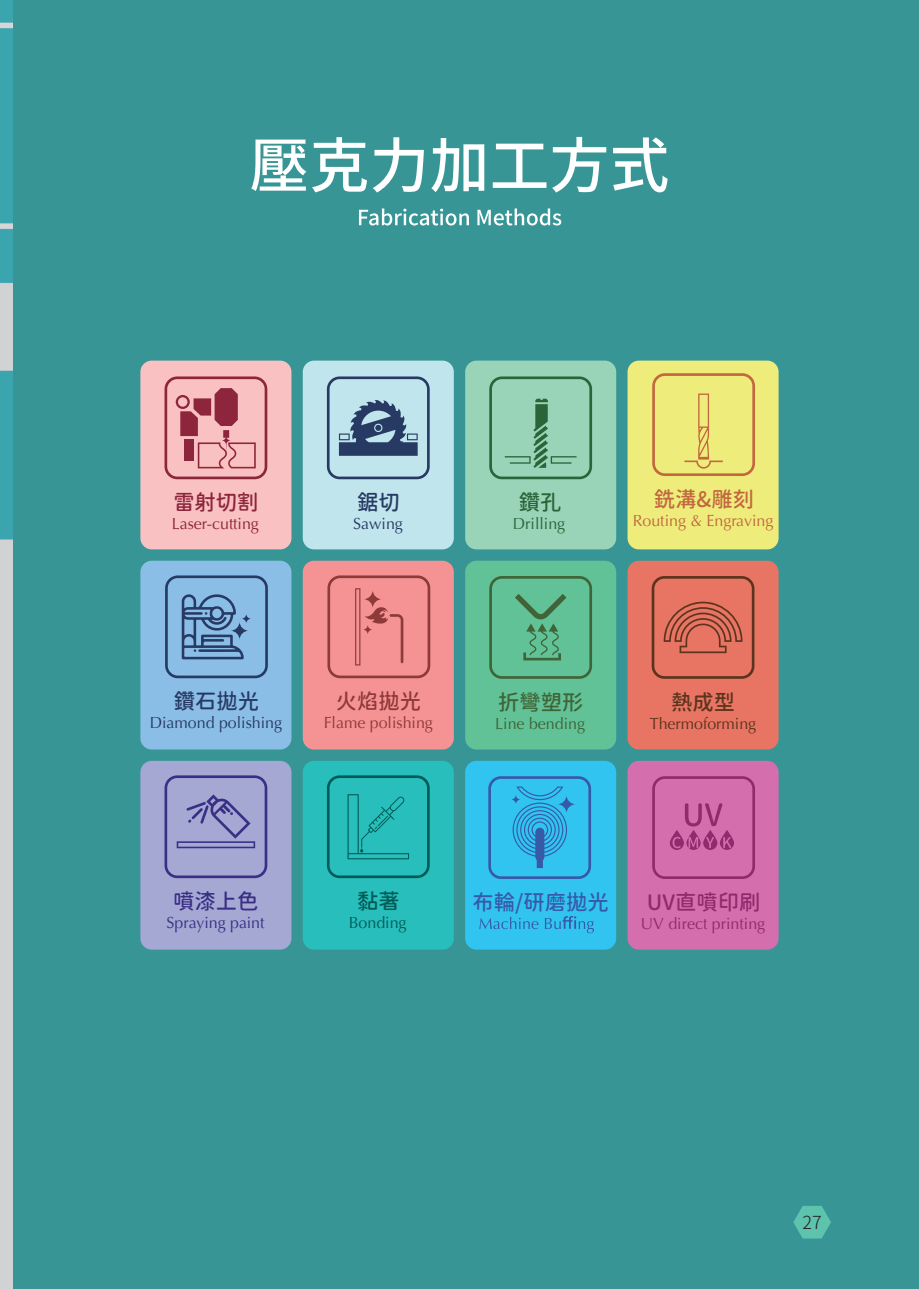
<style>
.page{position:relative;width:919px;height:1289px;background:#fff}
.page>*{position:absolute;margin:0;border:0;box-sizing:border-box;transform-origin:0 0}
.t1{font:21.3px "Gen Sen Rounded TW M";color:#365aa8}
.t2{font:21.3px "Gen Sen Rounded TW M";color:#273a64}
.t3{font:21.3px "Gen Sen Rounded TW M";color:#902b6c}
.t4{font:21.3px "Gen Sen Rounded TW M";color:#c26740}
.t5{font:21.3px "Gen Sen Rounded TW M";color:#8d253c}
.t6{font:21.3px "Gen Sen Rounded TW M";color:#8e393a}
.t7{font:21.3px "Gen Sen Rounded TW M";color:#3f6437}
.t8{font:21.3px "Gen Sen Rounded TW M";color:#393086}
.t9{font:21.3px "Gen Sen Rounded TW M";color:#5c341d}
.t10{font:21.3px "Gen Sen Rounded TW M";color:#2a6539}
.t11{font:21.3px "Gen Sen Rounded TW M";color:#015c59}
.t12{font:18px "Gen Yo Gothic TW L";color:#231f20}
.t13{font:16.05px "Optima";color:#273a64}
.t14{font:16.05px "Optima";color:#c26740}
.t15{font:16.05px "Optima";color:#902b6c}
.t16{font:16.05px "Optima";color:#8e393a}
.t17{font:16.05px "Optima";color:#8d253c}
.t18{font:16.05px "Optima";color:#5c341d}
.t19{font:16.05px "Optima";color:#393086}
.t20{font:16.05px "Optima";color:#3f6437}
.t21{font:16.05px "Optima";color:#2a6539}
.t22{font:16.05px "Optima";color:#015c59}
</style>
<div class="page">
<div style="left:0;top:0;width:918px;height:1288px;background:#379695"></div>
<img style="left:0;top:0;width:13px;height:1288px">
<div style="left:303px;top:360px;width:151px;height:189px;background:#c0e5ec;border-radius:11px"></div>
<svg style="left:327px;top:376px;width:102px;height:103px"></svg>
<div style="left:140px;top:360px;width:151px;height:189px;background:#f9c1c1;border-radius:11px"></div>
<svg style="left:164px;top:376px;width:103px;height:103px"></svg>
<div style="left:465px;top:360px;width:151px;height:189px;background:#99d3b8;border-radius:11px"></div>
<svg style="left:489px;top:376px;width:103px;height:103px"></svg>
<div style="left:627px;top:360px;width:151px;height:189px;background:#eeed7b;border-radius:11px"></div>
<svg style="left:652px;top:373px;width:103px;height:103px"></svg>
<div style="left:140px;top:560px;width:151px;height:189px;background:#8abee7;border-radius:11px"></div>
<div style="left:465px;top:560px;width:151px;height:189px;background:#62c297;border-radius:11px"></div>
<svg style="left:165px;top:575px;width:103px;height:103px"></svg>
<div style="left:303px;top:560px;width:151px;height:189px;background:#f59294;border-radius:11px"></div>
<svg style="left:327px;top:575px;width:103px;height:103px"></svg>
<svg style="left:489px;top:576px;width:103px;height:102px"></svg>
<div style="left:627px;top:560px;width:151px;height:189px;background:#e87464;border-radius:11px"></div>
<svg style="left:651px;top:576px;width:103px;height:102px"></svg>
<div style="left:303px;top:760px;width:151px;height:189px;background:#28bebb;border-radius:11px"></div>
<div style="left:465px;top:760px;width:151px;height:189px;background:#32c4f0;border-radius:11px"></div>
<svg style="left:488px;top:776px;width:103px;height:103px"></svg>
<svg style="left:479px;top:916px;width:59px;height:13px"></svg>
<svg style="left:544px;top:916px;width:50px;height:17px"></svg>
<svg style="left:327px;top:775px;width:102px;height:103px"></svg>
<div style="left:140px;top:760px;width:151px;height:189px;background:#a4a8d3;border-radius:11px"></div>
<svg style="left:164px;top:775px;width:103px;height:103px"></svg>
<div style="left:627px;top:760px;width:151px;height:189px;background:#d46eac;border-radius:11px"></div>
<svg style="left:652px;top:776px;width:103px;height:103px"></svg>
<svg style="left:359px;top:208px;width:202px;height:17px"></svg>
<svg style="left:251px;top:137px;width:416px;height:55px"></svg>
<svg style="left:793px;top:1206px;width:38px;height:32px"></svg>
<h1 class="t5" style="left:173px;top:490px;width:87px">雷射切割</h1>
<p class="t17" style="left:172px;top:514px;width:89px">Laser-cutting</p>
<h1 class="t2" style="left:357px;top:490px;width:44px">鋸切</h1>
<p class="t13" style="left:353px;top:514px;width:51px">Sawing</p>
<h1 class="t10" style="left:518px;top:490px;width:44px">鑽孔</h1>
<p class="t21" style="left:513px;top:514px;width:54px">Drilling</p>
<h1 class="t4" style="left:653px;top:487px;width:102px">銑溝&amp;雕刻</h1>
<p class="t14" style="left:632px;top:511px;width:142px">Routing &amp; Engraving</p>
<h1 class="t2" style="left:174px;top:689px;width:87px">鑽石拋光</h1>
<p class="t13" style="left:150px;top:713px;width:134px">Diamond polishing</p>
<h1 class="t6" style="left:336px;top:689px;width:87px">火焰拋光</h1>
<p class="t16" style="left:323px;top:713px;width:111px">Flame polishing</p>
<h1 class="t7" style="left:498px;top:689px;width:87px">折彎塑形</h1>
<p class="t20" style="left:495px;top:714px;width:91px">Line bending</p>
<h1 class="t9" style="left:671px;top:689px;width:65px">熱成型</h1>
<p class="t18" style="left:649px;top:714px;width:108px">Thermoforming</p>
<h1 class="t8" style="left:173px;top:889px;width:87px">噴漆上色</h1>
<p class="t19" style="left:166px;top:913px;width:99px">Spraying paint</p>
<h1 class="t11" style="left:357px;top:889px;width:44px">黏著</h1>
<h1 class="t1" style="left:472px;top:889px;width:138px">布輪/研磨拋光</h1>
<p class="t22" style="left:349px;top:913px;width:59px">Bonding</p>
<h1 class="t3" style="left:646px;top:889px;width:115px">UV直噴印刷</h1>
<p class="t15" style="left:640px;top:914px;width:126px">UV direct printing</p>
<p class="t12" style="left:802px;top:1211px;width:21px">27</p>
</div>
